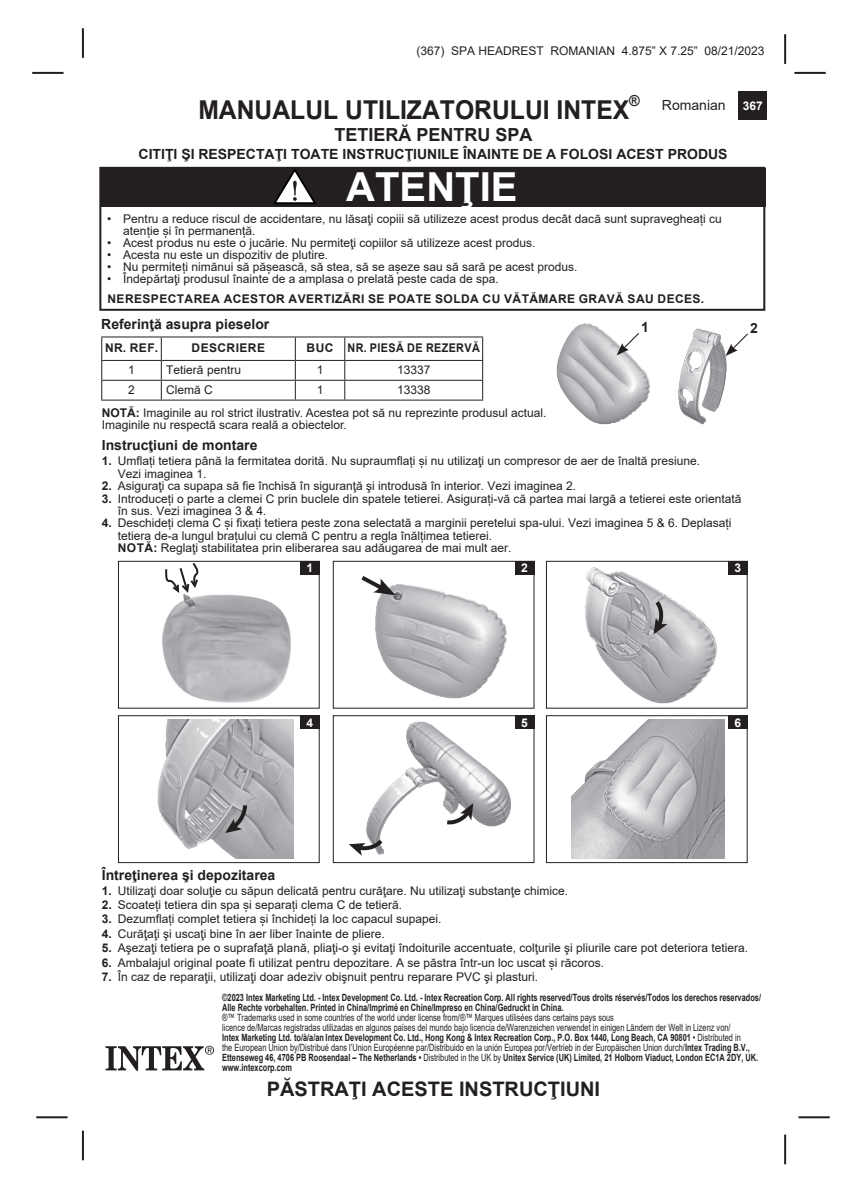
<style>
.page{position:relative;width:862px;height:1191px;background:#fff}
.page>*{position:absolute;margin:0;border:0;box-sizing:border-box;transform-origin:0 0}
.t1{font:700 40px "Arial";color:#fff}
.t2{font:700 26px "Arial";color:#231f20;scale:.95 1}
.t3{font:700 20px "Arial";color:#231f20}
.t4{font:700 18px "Arial";color:#231f20}
.t5{font:700 15.2px "Arial";color:#231f20;scale:.95 1}
.t6{font:700 14px "Arial";color:#231f20}
.t7{font:14px "Arial";color:#231f20}
.t8{font:12px/12px "Arial";color:#231f20}
.t9{font:700 12px "Arial";letter-spacing:.035em;color:#231f20}
.t10{font:700 12px "Arial";letter-spacing:.035em;color:#231f20;scale:.9 1}
.t11{font:700 12px "Arial";color:#fff}
.t12{font:10px/10px "Arial";color:#231f20;scale:.74 1}
.t13{font:700 10px/10px "Arial";color:#231f20;scale:.74 1}
.s1{font-weight:700}
</style>
<div class="page">
<hr style="left:32px;top:72px;width:32px;height:2px;background:#231f20">
<hr style="left:36px;top:1116px;width:32px;height:2px;background:#231f20">
<hr style="left:794px;top:72px;width:32px;height:2px;background:#231f20">
<hr style="left:798px;top:1116px;width:32px;height:2px;background:#231f20">
<hr style="left:82px;top:28px;width:2px;height:30px;background:#231f20">
<hr style="left:784px;top:34px;width:2px;height:30px;background:#231f20">
<hr style="left:82px;top:1130px;width:2px;height:30px;background:#231f20">
<hr style="left:784px;top:1134px;width:2px;height:30px;background:#231f20">
<div style="left:738px;top:91px;width:29px;height:29px;background:#231f20"></div>
<div style="left:101px;top:168px;width:664px;height:38px;background:#231f20"></div>
<div style="left:99px;top:167px;width:666px;height:144px;border:2px solid #231f20"></div>
<svg style="left:274px;top:169px;width:42px;height:35px"></svg>
<hr style="left:101px;top:336px;width:60px;height:1px;background:#231f20">
<hr style="left:161px;top:336px;width:134px;height:1px;background:#231f20">
<hr style="left:295px;top:336px;width:50px;height:1px;background:#231f20">
<hr style="left:345px;top:336px;width:138px;height:1px;background:#231f20">
<svg style="left:101px;top:337px;width:382px;height:62px"></svg>
<hr style="left:101px;top:399px;width:60px;height:1px;background:#231f20">
<hr style="left:161px;top:399px;width:134px;height:1px;background:#231f20">
<hr style="left:295px;top:399px;width:50px;height:1px;background:#231f20">
<hr style="left:345px;top:399px;width:138px;height:1px;background:#231f20">
<img style="left:556px;top:323px;width:94px;height:102px">
<img style="left:678px;top:328px;width:49px;height:97px">
<svg style="left:616px;top:332px;width:24px;height:23px"></svg>
<svg style="left:725px;top:332px;width:23px;height:24px"></svg>
<div style="left:118px;top:715px;width:202px;height:148px;border:1px solid #231f20"></div>
<div style="left:333px;top:715px;width:201px;height:148px;border:1px solid #231f20"></div>
<div style="left:546px;top:715px;width:201px;height:148px;border:1px solid #231f20"></div>
<div style="left:300px;top:715px;width:19px;height:14px;background:#231f20"></div>
<div style="left:515px;top:715px;width:19px;height:14px;background:#231f20"></div>
<div style="left:728px;top:715px;width:19px;height:14px;background:#231f20"></div>
<img style="left:366px;top:721px;width:145px;height:114px">
<img style="left:571px;top:719px;width:153px;height:139px">
<img style="left:157px;top:728px;width:136px;height:131px">
<svg style="left:442px;top:802px;width:34px;height:62px"></svg>
<svg style="left:349px;top:835px;width:36px;height:21px"></svg>
<svg style="left:224px;top:801px;width:25px;height:34px"></svg>
<div style="left:118px;top:561px;width:202px;height:147px;border:1px solid #231f20"></div>
<div style="left:333px;top:561px;width:201px;height:147px;border:1px solid #231f20"></div>
<div style="left:546px;top:561px;width:201px;height:147px;border:1px solid #231f20"></div>
<div style="left:300px;top:561px;width:19px;height:14px;background:#231f20"></div>
<div style="left:515px;top:561px;width:19px;height:14px;background:#231f20"></div>
<div style="left:728px;top:561px;width:19px;height:14px;background:#231f20"></div>
<img style="left:139px;top:560px;width:176px;height:168px">
<img style="left:585px;top:567px;width:132px;height:137px">
<img style="left:375px;top:584px;width:132px;height:115px">
<svg style="left:650px;top:596px;width:15px;height:39px"></svg>
<svg style="left:361px;top:576px;width:34px;height:19px"></svg>
<svg style="left:164px;top:561px;width:36px;height:34px"></svg>
<svg style="left:106px;top:1045px;width:108px;height:25px"></svg>
<p class="t8" style="left:416px;top:45px;width:350px">(367) SPA HEADREST ROMANIAN 4.875” X 7.25” 08/21/2023</p>
<p class="t2" style="left:198px;top:91px;width:455px">MANUALUL UTILIZATORULUI INTEX</p>
<p class="t5" style="left:629px;top:90px;width:13px">®</p>
<p class="t4" style="left:334px;top:122px;width:200px">TETIERĂ PENTRU SPA</p>
<p class="t7" style="left:662px;top:95px;width:65px">Romanian</p>
<p class="t6" style="left:139px;top:145px;width:590px">CITIŢI ŞI RESPECTAŢI TOATE INSTRUCŢIUNILE ÎNAINTE DE A FOLOSI ACEST PRODUS</p>
<p class="t1" style="left:346px;top:159px;width:173px">ATENŢIE</p>
<p class="t8" style="left:123px;top:213px;width:600px;text-indent:-16px">• Pentru a reduce riscul de accidentare, nu lăsaţi copiii să utilizeze acest produs decât dacă sunt supravegheați cu atenție și în permanență.</p>
<p class="t8" style="left:107px;top:237px;width:430px">• Acest produs nu este o jucărie. Nu permiteţi copiilor să utilizeze acest produs.</p>
<p class="t8" style="left:107px;top:249px;width:222px">• Acesta nu este un dispozitiv de plutire.</p>
<p class="t8" style="left:107px;top:261px;width:472px">• Nu permiteți nimănui să pășească, să stea, să se așeze sau să sară pe acest produs.</p>
<p class="t8" style="left:107px;top:273px;width:393px">• Îndepărtaţi produsul înainte de a amplasa o prelată peste cada de spa.</p>
<p class="t9" style="left:107px;top:291px;width:598px">NERESPECTAREA ACESTOR AVERTIZĂRI SE POATE SOLDA CU VĂTĂMARE GRAVĂ SAU DECES.</p>
<p class="t11" style="left:743px;top:97px;width:22px">367</p>
<p class="t6" style="left:101px;top:314px;width:170px">Referinţă asupra pieselor</p>
<p class="t9" style="left:105px;top:339px;width:55px">NR. REF.</p>
<p class="t9" style="left:192px;top:339px;width:75px">DESCRIERE</p>
<p class="t9" style="left:307px;top:339px;width:28px">BUC</p>
<p class="t10" style="left:347px;top:339px;width:148px">NR. PIESĂ DE REZERVĂ</p>
<p class="t8" style="left:128px;top:363px;width:8px">1</p>
<p class="t8" style="left:166px;top:363px;width:76px">Tetieră pentru</p>
<p class="t8" style="left:317px;top:363px;width:8px">1</p>
<p class="t8" style="left:397px;top:363px;width:35px">13337</p>
<p class="t8" style="left:128px;top:383px;width:8px">2</p>
<p class="t8" style="left:166px;top:383px;width:48px">Clemă C</p>
<p class="t8" style="left:317px;top:383px;width:8px">1</p>
<p class="t8" style="left:397px;top:383px;width:35px">13338</p>
<p class="t8" style="left:102px;top:407px;width:446px"><span class="s1">NOTĂ:</span> Imaginile au rol strict ilustrativ. Acestea pot să nu reprezinte produsul actual.<br>Imaginile nu respectă scara reală a obiectelor.</p>
<p class="t6" style="left:641px;top:317px;width:9px">1</p>
<p class="t6" style="left:750px;top:318px;width:9px">2</p>
<p class="t6" style="left:102px;top:435px;width:157px">Instrucţiuni de montare</p>
<p class="t8" style="left:102px;top:455px;width:600px"><span class="s1">1.</span> Umflați tetiera până la fermitatea dorită. Nu supraumflați și nu utilizaţi un compresor de aer de înaltă presiune.</p>
<p class="t8" style="left:118px;top:467px;width:90px">Vezi imaginea 1.</p>
<p class="t8" style="left:102px;top:480px;width:476px"><span class="s1">2.</span> Asiguraţi ca supapa să fie închisă în siguranţă şi introdusă în interior. Vezi imaginea 2.</p>
<p class="t8" style="left:102px;top:492px;width:641px"><span class="s1">3.</span> Introduceți o parte a clemei C prin buclele din spatele tetierei. Asigurați-vă că partea mai largă a tetierei este orientată</p>
<p class="t8" style="left:118px;top:504px;width:150px">în sus. Vezi imaginea 3 &amp; 4.</p>
<p class="t8" style="left:118px;top:517px;width:615px;text-indent:-16px"><span class="s1">4.</span> Deschideți clema C și fixați tetiera peste zona selectată a marginii peretelui spa-ului. Vezi imaginea 5 &amp; 6. Deplasați tetiera de-a lungul brațului cu clemă C pentru a regla înălțimea tetierei.</p>
<p class="t8" style="left:118px;top:542px;width:395px"><span class="s1">NOTĂ:</span> Reglaţi stabilitatea prin eliberarea sau adăugarea de mai mult aer.</p>
<p class="t11" style="left:306px;top:559px;width:8px">1</p>
<p class="t11" style="left:521px;top:559px;width:8px">2</p>
<p class="t11" style="left:734px;top:559px;width:8px">3</p>
<p class="t11" style="left:306px;top:714px;width:8px">4</p>
<p class="t11" style="left:521px;top:714px;width:8px">5</p>
<p class="t11" style="left:734px;top:714px;width:8px">6</p>
<p class="t6" style="left:102px;top:864px;width:175px">Întreţinerea şi depozitarea</p>
<p class="t8" style="left:102px;top:884px;width:468px"><span class="s1">1.</span> Utilizaţi doar soluţie cu săpun delicată pentru curăţare. Nu utilizaţi substanţe chimice.</p>
<p class="t8" style="left:102px;top:898px;width:302px"><span class="s1">2.</span> Scoateți tetiera din spa și separați clema C de tetieră.</p>
<p class="t8" style="left:102px;top:913px;width:341px"><span class="s1">3.</span> Dezumflați complet tetiera și închideți la loc capacul supapei.</p>
<p class="t8" style="left:102px;top:927px;width:284px"><span class="s1">4.</span> Curăţaţi şi uscaţi bine în aer liber înainte de pliere.</p>
<p class="t8" style="left:102px;top:942px;width:648px"><span class="s1">5.</span> Aşezaţi tetiera pe o suprafaţă plană, pliaţi-o şi evitaţi îndoiturile accentuate, colţurile şi pliurile care pot deteriora tetiera.</p>
<p class="t8" style="left:102px;top:956px;width:504px"><span class="s1">6.</span> Ambalajul original poate fi utilizat pentru depozitare. A se păstra într-un loc uscat și răcoros.</p>
<p class="t8" style="left:102px;top:970px;width:438px"><span class="s1">7.</span> În caz de reparaţii, utilizaţi doar adeziv obişnuit pentru reparare PVC şi plasturi.</p>
<p class="t13" style="left:222px;top:992px;width:730px">©2023 Intex Marketing Ltd. - Intex Development Co. Ltd. - Intex Recreation Corp. All rights reserved/Tous droits réservés/Todos los derechos reservados/<br>Alle Rechte vorbehalten. Printed in China/Imprimé en Chine/Impreso en China/Gedruckt in China.</p>
<p class="t12" style="left:222px;top:1012px;width:531px">®™ Trademarks used in some countries of the world under license from/®™ Marques utilisées dans certains pays sous</p>
<p class="t12" style="left:222px;top:1022px;width:726px">licence de/Marcas registradas utilizadas en algunos países del mundo bajo licencia de/Warenzeichen verwendet in einigen Ländern der Welt in Lizenz von/<br><span class="s1">Intex Marketing Ltd. to/à/a/an Intex Development Co. Ltd., Hong Kong &amp; Intex Recreation Corp., P.O. Box 1440, Long Beach, CA 90801</span> • Distributed in<br>the European Union by/Distribué dans l’Union Européenne par/Distribuido en la unión Europea por/Vertrieb in der Europäischen Union durch/<span class="s1">Intex Trading B.V., Ettenseweg 46, 4706 PB Roosendaal – The Netherlands •</span> Distributed in the UK by <span class="s1">Unitex Service (UK) Limited, 21 Holborn Viaduct, London EC1A 2DY, UK.</span></p>
<p class="t13" style="left:222px;top:1062px;width:96px">www.intexcorp.com</p>
<h3 class="t3" style="left:267px;top:1075px;width:335px">PĂSTRAŢI ACESTE INSTRUCŢIUNI</h3>
</div>
